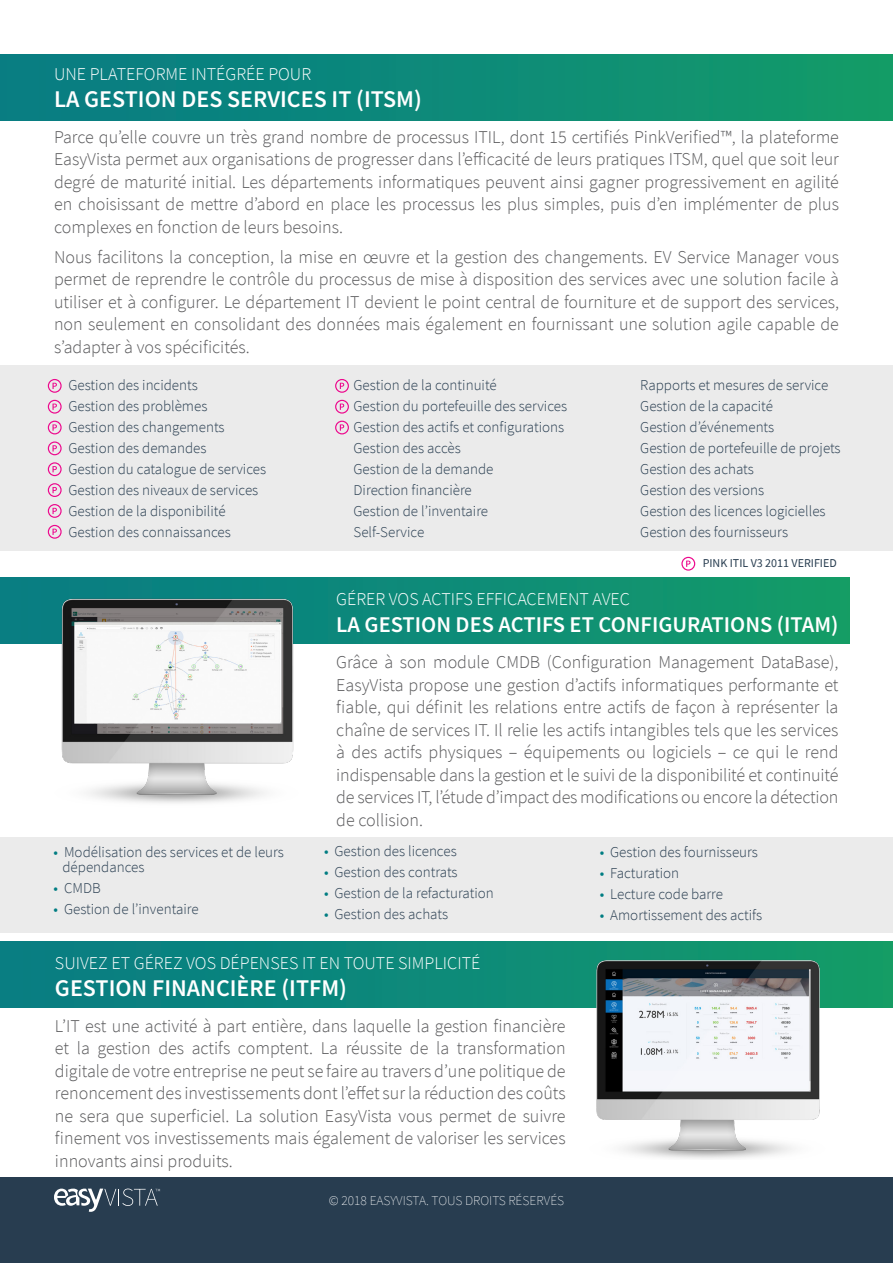
<style>
.page{position:relative;width:893px;height:1263px;background:#fff}
.page>*{position:absolute;margin:0;border:0;box-sizing:border-box;transform-origin:0 0}
.t1{font:600 24px "Source Sans Pro";color:#fff}
.t2{font:600 22.5px "Source Sans Pro";color:#fff}
.t3{font:300 18px/22.5px "Source Sans Pro";color:#59595b;text-align:justify}
.t4{font:300 18px "Source Sans Pro";color:#fff}
.t5{font:300 15px/15px "Source Sans Pro";color:#283d50}
.t6{font:200 13.5px "Source Sans Pro";color:#fff}
.t7{font:12px "Source Sans Pro";color:#283d50}
.s1{font-weight:400;color:#007d82}
</style>
<div class="page">
<div style="left:0;top:1176px;width:893px;height:87px;background:#283d50"></div>
<svg style="left:54px;top:1188px;width:106px;height:24px"></svg>
<div style="left:0;top:942px;width:893px;height:65px;background:linear-gradient(to right,#077b85,#139b69)"></div>
<div style="left:0;top:578px;width:849px;height:66px;background:linear-gradient(to right,#077b85,#139b69)"></div>
<div style="left:0;top:837px;width:893px;height:95px;background:#ebebeb"></div>
<div style="left:0;top:55px;width:893px;height:66px;background:linear-gradient(to right,#077b86,#139b69)"></div>
<div style="left:0;top:366px;width:893px;height:185px;background:#ebebeb"></div>
<div style="left:48px;top:379px;width:14px;height:14px;border:1px solid #ed088d;border-radius:50%"></div>
<svg style="left:53px;top:383px;width:4px;height:6px"></svg>
<div style="left:335px;top:379px;width:14px;height:14px;border:1px solid #ed088d;border-radius:50%"></div>
<svg style="left:340px;top:383px;width:4px;height:6px"></svg>
<div style="left:48px;top:400px;width:14px;height:14px;border:1px solid #ed088d;border-radius:50%"></div>
<svg style="left:53px;top:404px;width:4px;height:6px"></svg>
<div style="left:335px;top:400px;width:14px;height:14px;border:1px solid #ed088d;border-radius:50%"></div>
<svg style="left:340px;top:404px;width:4px;height:6px"></svg>
<div style="left:48px;top:421px;width:14px;height:13px;border:1px solid #ed088d;border-radius:50%"></div>
<svg style="left:53px;top:424px;width:4px;height:7px"></svg>
<div style="left:335px;top:421px;width:14px;height:13px;border:1px solid #ed088d;border-radius:50%"></div>
<svg style="left:340px;top:424px;width:4px;height:7px"></svg>
<div style="left:48px;top:441px;width:14px;height:14px;border:1px solid #ed088d;border-radius:50%"></div>
<svg style="left:53px;top:445px;width:4px;height:6px"></svg>
<div style="left:48px;top:462px;width:14px;height:14px;border:1px solid #ed088d;border-radius:50%"></div>
<svg style="left:53px;top:466px;width:4px;height:6px"></svg>
<div style="left:48px;top:504px;width:14px;height:14px;border:1px solid #ed088d;border-radius:50%"></div>
<svg style="left:53px;top:508px;width:4px;height:6px"></svg>
<div style="left:48px;top:483px;width:14px;height:14px;border:1px solid #ed088d;border-radius:50%"></div>
<svg style="left:53px;top:487px;width:4px;height:6px"></svg>
<div style="left:48px;top:525px;width:14px;height:14px;border:1px solid #ed088d;border-radius:50%"></div>
<svg style="left:53px;top:529px;width:4px;height:6px"></svg>
<img style="left:39px;top:591px;width:281px;height:212px">
<img style="left:567px;top:955px;width:273px;height:204px">
<div style="left:681px;top:557px;width:14px;height:14px;border:1px solid #ed088d;border-radius:50%"></div>
<svg style="left:686px;top:561px;width:4px;height:6px"></svg>
<p class="t4" style="left:54px;top:63px;width:259px">UNE PLATEFORME INTÉGRÉE POUR</p>
<p class="t1" style="left:54px;top:84px;width:369px">LA GESTION DES SERVICES IT (ITSM)</p>
<p class="t3" style="left:54px;top:126px;width:786px">Parce qu’elle couvre un très grand nombre de processus ITIL, dont 15 certifiés PinkVerified™, la plateforme EasyVista permet aux organisations de progresser dans l’efficacité de leurs pratiques ITSM, quel que soit leur degré de maturité initial. Les départements informatiques peuvent ainsi gagner progressivement en agilité en choisissant de mettre d’abord en place les processus les plus simples, puis d’en implémenter de plus complexes en fonction de leurs besoins.</p>
<p class="t3" style="left:54px;top:246px;width:787px">Nous facilitons la conception, la mise en œuvre et la gestion des changements. EV Service Manager vous permet de reprendre le contrôle du processus de mise à disposition des services avec une solution facile à utiliser et à configurer. Le département IT devient le point central de fourniture et de support des services, non seulement en consolidant des données mais également en fournissant une solution agile capable de s’adapter à vos spécificités.</p>
<p class="t5" style="left:69px;top:378px;width:131px">Gestion des incidents</p>
<p class="t5" style="left:69px;top:399px;width:140px">Gestion des problèmes</p>
<p class="t5" style="left:69px;top:420px;width:158px">Gestion des changements</p>
<p class="t5" style="left:69px;top:441px;width:140px">Gestion des demandes</p>
<p class="t5" style="left:69px;top:462px;width:199px">Gestion du catalogue de services</p>
<p class="t5" style="left:69px;top:483px;width:191px">Gestion des niveaux de services</p>
<p class="t5" style="left:69px;top:504px;width:159px">Gestion de la disponibilité</p>
<p class="t5" style="left:69px;top:525px;width:164px">Gestion des connaissances</p>
<p class="t5" style="left:354px;top:378px;width:145px">Gestion de la continuité</p>
<p class="t5" style="left:354px;top:399px;width:215px">Gestion du portefeuille des services</p>
<p class="t5" style="left:354px;top:420px;width:212px">Gestion des actifs et configurations</p>
<p class="t5" style="left:354px;top:441px;width:109px">Gestion des accès</p>
<p class="t5" style="left:354px;top:462px;width:141px">Gestion de la demande</p>
<p class="t5" style="left:354px;top:483px;width:120px">Direction financière</p>
<p class="t5" style="left:354px;top:504px;width:136px">Gestion de l’inventaire</p>
<p class="t5" style="left:354px;top:525px;width:72px">Self-Service</p>
<p class="t5" style="left:640px;top:378px;width:190px">Rapports et mesures de service</p>
<p class="t5" style="left:640px;top:399px;width:134px">Gestion de la capacité</p>
<p class="t5" style="left:640px;top:420px;width:135px">Gestion d’événements</p>
<p class="t5" style="left:640px;top:441px;width:202px">Gestion de portefeuille de projets</p>
<p class="t5" style="left:640px;top:462px;width:115px">Gestion des achats</p>
<p class="t5" style="left:640px;top:483px;width:125px">Gestion des versions</p>
<p class="t5" style="left:640px;top:504px;width:187px">Gestion des licences logicielles</p>
<p class="t5" style="left:640px;top:525px;width:149px">Gestion des fournisseurs</p>
<p class="t7" style="left:703px;top:556px;width:136px">PINK ITIL V3 2011 VERIFIED</p>
<p class="t4" style="left:336px;top:588px;width:295px">GÉRER VOS ACTIFS EFFICACEMENT AVEC</p>
<p class="t2" style="left:336px;top:610px;width:504px">LA GESTION DES ACTIFS ET CONFIGURATIONS (ITAM)</p>
<p class="t3" style="left:336px;top:651px;width:504px">Grâce à son module CMDB (Configuration Management DataBase), EasyVista propose une gestion d’actifs informatiques performante et fiable, qui définit les relations entre actifs de façon à représenter la chaîne de services IT. Il relie les actifs intangibles tels que les services à des actifs physiques – équipements ou logiciels – ce qui le rend indispensable dans la gestion et le suivi de la disponibilité et continuité de services IT, l’étude d’impact des modifications ou encore la détection de collision.</p>
<p class="t5" style="left:600px;top:844px;width:160px"><span class="s1">•</span> Gestion des fournisseurs</p>
<p class="t5" style="left:600px;top:865px;width:81px"><span class="s1">•</span> Facturation</p>
<p class="t5" style="left:600px;top:886px;width:125px"><span class="s1">•</span> Lecture code barre</p>
<p class="t5" style="left:600px;top:907px;width:164px"><span class="s1">•</span> Amortissement des actifs</p>
<p class="t5" style="left:324px;top:844px;width:134px"><span class="s1">•</span> Gestion des licences</p>
<p class="t5" style="left:324px;top:865px;width:135px"><span class="s1">•</span> Gestion des contrats</p>
<p class="t5" style="left:324px;top:886px;width:171px"><span class="s1">•</span> Gestion de la refacturation</p>
<p class="t5" style="left:324px;top:907px;width:126px"><span class="s1">•</span> Gestion des achats</p>
<p class="t4" style="left:55px;top:951px;width:427px">SUIVEZ ET GÉREZ VOS DÉPENSES IT EN TOUTE SIMPLICITÉ</p>
<p class="t1" style="left:55px;top:972px;width:294px">GESTION FINANCIÈRE (ITFM)</p>
<p class="t3" style="left:55px;top:1014px;width:512px">L’IT est une activité à part entière, dans laquelle la gestion financière et la gestion des actifs comptent. La réussite de la transformation digitale de votre entreprise ne peut se faire au travers d’une politique de renoncement des investissements dont l’effet sur la réduction des coûts ne sera que superficiel. La solution EasyVista vous permet de suivre finement vos investissements mais également de valoriser les services innovants ainsi produits.</p>
<p class="t5" style="left:62px;top:844px;width:223px;text-indent:-9px"><span class="s1">•</span> Modélisation des services et de leurs dépendances</p>
<p class="t5" style="left:53px;top:880px;width:49px"><span class="s1">•</span> CMDB</p>
<p class="t5" style="left:53px;top:901px;width:147px"><span class="s1">•</span> Gestion de l’inventaire</p>
<p class="t6" style="left:329px;top:1192px;width:237px">© 2018 EASYVISTA. TOUS DROITS RÉSERVÉS</p>
</div>
